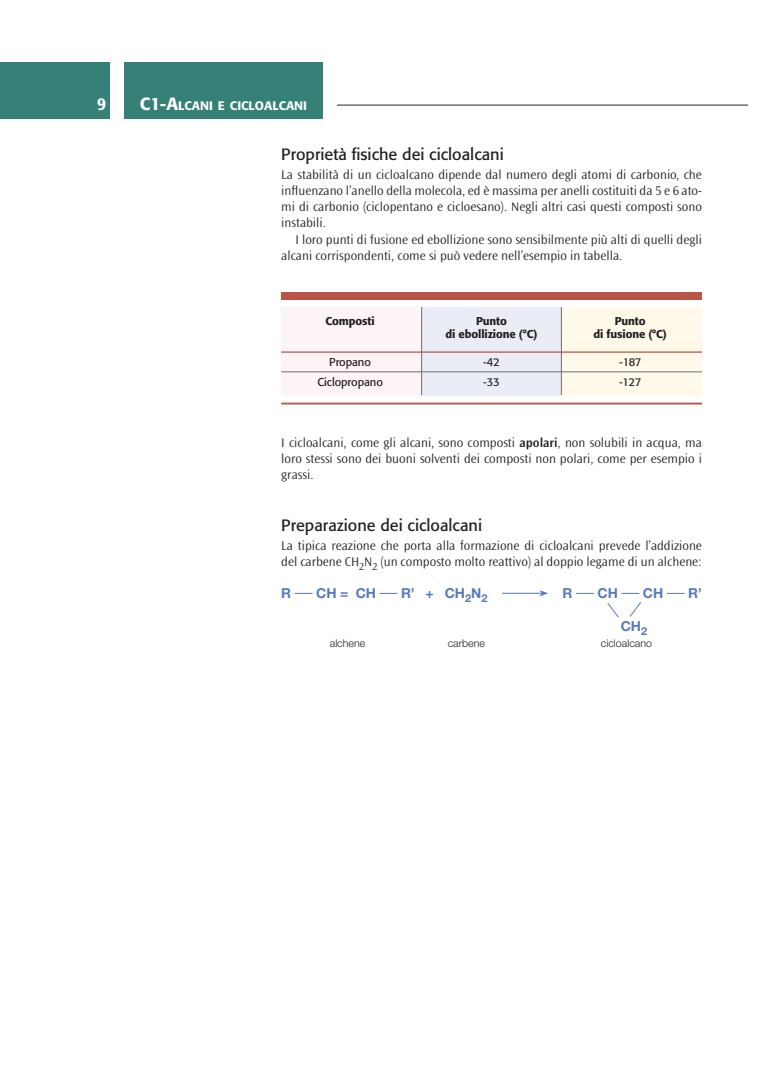
<style>
.page{position:relative;width:780px;height:1088px;background:#fff}
.page>*{position:absolute;margin:0;border:0;box-sizing:border-box;transform-origin:0 0}
.t1{font:700 17.5px "Ocean Sans Std";color:#fff}
.t2{font:16.25px "Formata";color:#231f20}
.t3{font:700 13.75px "Helvetica Neue LT Std";color:#5679bd}
.t4{font:300 13.12px/16.2px "Ocean Sans Std";color:#231f20;text-align:justify}
.t5{font:500 12.25px "Formata";color:#fff}
.t6{font:500 11.25px "Formata";letter-spacing:-.01em;color:#231f20}
.t7{font:11.25px "Formata";letter-spacing:-.01em;color:#231f20}
.t8{font:300 10.62px "Helvetica Neue LT Std";color:#231f20}
.s1{font-size:17.5px}
.s2{font-weight:600}
</style>
<div class="page">
<div style="left:0;top:62px;width:110px;height:57px;background:#368177"></div>
<div style="left:124px;top:62px;width:199px;height:57px;background:#368177"></div>
<hr style="left:337px;top:105px;width:411px;height:1px;background:#231f20">
<div style="left:281px;top:307px;width:141px;height:88px;background:#fdf4f8"></div>
<div style="left:422px;top:307px;width:140px;height:88px;background:#eaedf6"></div>
<div style="left:562px;top:307px;width:140px;height:88px;background:#fef9e9"></div>
<hr style="left:561px;top:307px;width:1px;height:88px;background:#6c6d70">
<hr style="left:421px;top:307px;width:1px;height:88px;background:#6c6d70">
<div style="left:281px;top:292px;width:421px;height:8px;background:#b85546"></div>
<hr style="left:281px;top:403px;width:421px;height:1px;background:#b85546">
<hr style="left:281px;top:351px;width:421px;height:2px;background:#b85546">
<hr style="left:281px;top:371px;width:421px;height:1px;background:#6c6d70">
<svg style="left:295px;top:593px;width:17px;height:1px"></svg>
<svg style="left:379px;top:593px;width:18px;height:1px"></svg>
<hr style="left:502px;top:593px;width:39px;height:1px;background:#5679bd">
<svg style="left:539px;top:590px;width:9px;height:6px"></svg>
<svg style="left:576px;top:593px;width:18px;height:1px"></svg>
<svg style="left:621px;top:593px;width:18px;height:1px"></svg>
<svg style="left:666px;top:593px;width:18px;height:1px"></svg>
<svg style="left:607px;top:603px;width:12px;height:15px"></svg>
<svg style="left:630px;top:602px;width:11px;height:15px"></svg>
<h1 class="t1" style="left:97px;top:97px;width:11px">9</h1>
<p class="t5" style="left:140px;top:100px;width:169px"><span class="s1">C1-A</span>LCANI E CICLOALCANI</p>
<p class="t2" style="left:281px;top:147px;width:224px">Proprietà fisiche dei cicloalcani</p>
<p class="t4" style="left:281px;top:167px;width:422px">La stabilità di un cicloalcano dipende dal numero degli atomi di carbonio, che influenzano l’anello della molecola, ed è massima per anelli costituiti da 5 e 6 ato&shy;mi di carbonio (ciclopentano e cicloesano). Negli altri casi questi composti sono instabili.</p>
<p class="t4" style="left:281px;top:232px;width:422px;text-indent:14px">I loro punti di fusione ed ebollizione sono sensibilmente più alti di quelli degli alcani corrispondenti, come si può vedere nell’esempio in tabella.</p>
<p class="t6" style="left:325px;top:316px;width:51px">Composti</p>
<p class="t6" style="left:476px;top:316px;width:32px">Punto</p>
<p class="t6" style="left:614px;top:316px;width:32px">Punto</p>
<p class="t6" style="left:445px;top:329px;width:93px">di ebollizione (°C)</p>
<p class="t6" style="left:593px;top:329px;width:75px">di fusione (°C)</p>
<p class="t7" style="left:329px;top:357px;width:43px">Propano</p>
<p class="t7" style="left:483px;top:357px;width:18px">-42</p>
<p class="t7" style="left:619px;top:357px;width:24px">-187</p>
<p class="t7" style="left:317px;top:377px;width:67px">Ciclopropano</p>
<p class="t7" style="left:483px;top:377px;width:18px">-33</p>
<p class="t7" style="left:619px;top:377px;width:24px">-127</p>
<p class="t4" style="left:281px;top:435px;width:422px">I cicloalcani, come gli alcani, sono composti <span class="s2">apolari</span>, non solubili in acqua, ma loro stessi sono dei buoni solventi dei composti non polari, come per esempio i grassi.</p>
<p class="t2" style="left:281px;top:518px;width:202px">Preparazione dei cicloalcani</p>
<p class="t4" style="left:281px;top:538px;width:422px">La tipica reazione che porta alla formazione di cicloalcani prevede l’addizione del carbene CH<sub>2</sub>N<sub>2</sub> (un composto molto reattivo) al doppio legame di un alchene:</p>
<p class="t3" style="left:281px;top:588px;width:11px">R</p>
<p class="t3" style="left:316px;top:588px;width:61px">CH = CH</p>
<p class="t3" style="left:401px;top:588px;width:88px">R’ + CH<sub>2</sub>N<sub>2</sub></p>
<p class="t3" style="left:562px;top:588px;width:11px">R</p>
<p class="t3" style="left:597px;top:588px;width:22px">CH</p>
<p class="t3" style="left:642px;top:588px;width:22px">CH</p>
<p class="t3" style="left:688px;top:588px;width:15px">R’</p>
<p class="t3" style="left:620px;top:621px;width:28px">CH<sub>2</sub></p>
<p class="t8" style="left:330px;top:639px;width:37px">alchene</p>
<p class="t8" style="left:447px;top:639px;width:39px">carbene</p>
<p class="t8" style="left:601px;top:639px;width:52px">cicloalcano</p>
</div>
